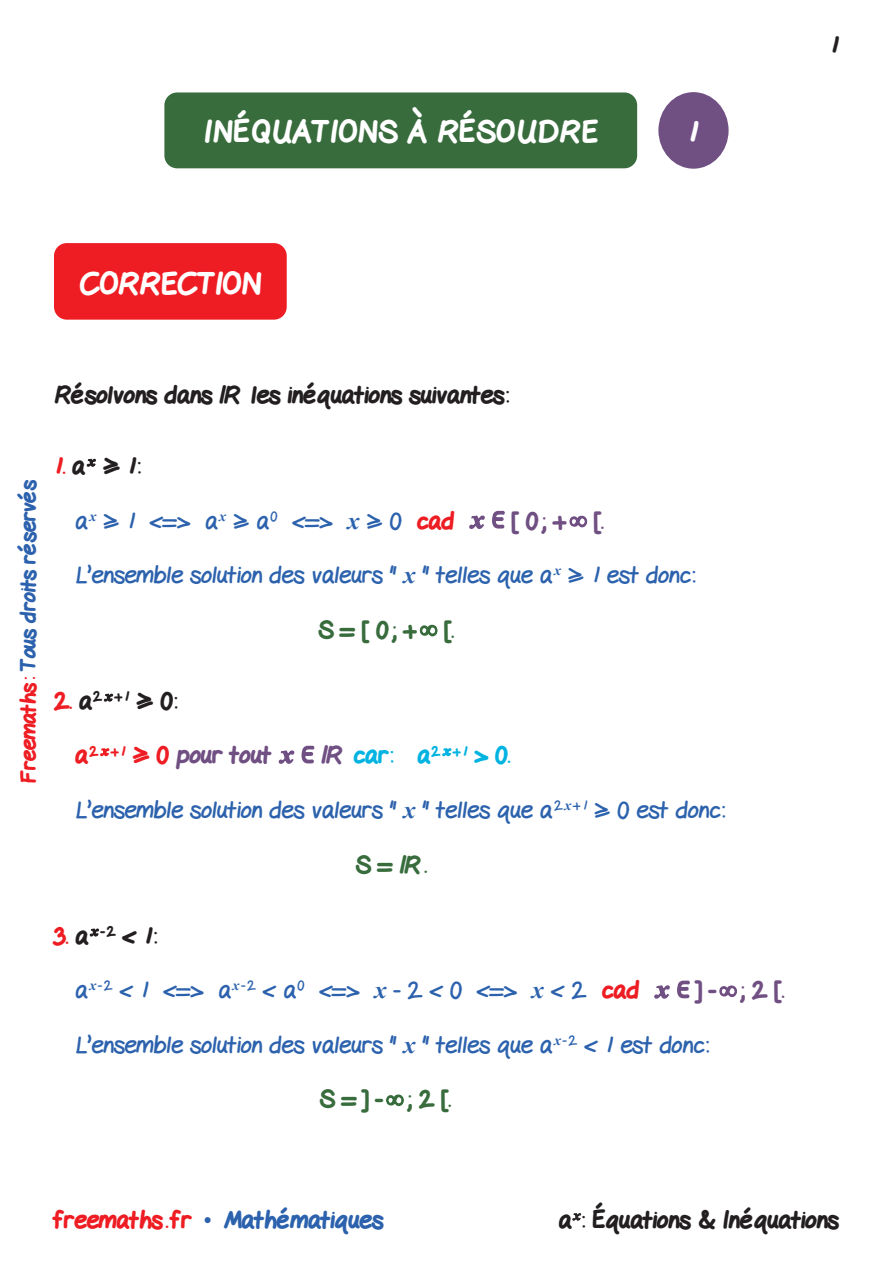
<style>
.page{position:relative;width:893px;height:1263px;background:#fff}
.page>*{position:absolute;margin:0;border:0;box-sizing:border-box;transform-origin:0 0}
.t1{font:800 30px "Gel Pen";letter-spacing:.02em;color:#fff}
.t2{font:800 30px "Gel Pen";color:#fff}
.Texte-Cor{font:24px "Gel Pen";color:#2c62ad}
.Sous_titre-Cor{font:800 24px "Gel Pen";color:#231f20}
.Texte-Cor-2{font:800 24px "Gel Pen";color:#704f83}
.t3{font:800 24px "Gel Pen";color:#2c62ad}
.Texte-Cor-3{font:800 24px "Gel Pen";color:#386c3d}
.Texte-Cor-4{font:800 24px "Gel Pen";color:#00b3e0}
.t4{font:800 21px "Gel Pen";letter-spacing:-.01em;color:#2c62ad}
.s1{color:#ee1d23}
.s2{font-family:"Times New Roman";font-weight:700;font-style:italic}
.s3{font-weight:800;color:#ee1d23}
.s4{color:#704f83}
.s5{font-weight:400}
.s6{font-family:"Times New Roman";font-weight:400}
</style>
<div class="page">
<div style="left:54px;top:243px;width:233px;height:77px;background:#ee1d23;border-radius:13px"></div>
<svg style="left:86px;top:458px;width:10px;height:9px"></svg>
<svg style="left:469px;top:510px;width:36px;height:19px"></svg>
<svg style="left:569px;top:515px;width:19px;height:13px"></svg>
<svg style="left:419px;top:624px;width:19px;height:13px"></svg>
<svg style="left:103px;top:693px;width:11px;height:9px"></svg>
<svg style="left:100px;top:748px;width:10px;height:9px"></svg>
<svg style="left:278px;top:745px;width:37px;height:19px"></svg>
<svg style="left:442px;top:748px;width:10px;height:9px"></svg>
<svg style="left:89px;top:928px;width:10px;height:9px"></svg>
<svg style="left:654px;top:980px;width:36px;height:19px"></svg>
<svg style="left:719px;top:985px;width:18px;height:13px"></svg>
<svg style="left:386px;top:1094px;width:18px;height:13px"></svg>
<div style="left:658px;top:92px;width:71px;height:77px;background:#704f83;border-radius:50%"></div>
<div style="left:164px;top:92px;width:473px;height:76px;background:#386c3d;border-radius:13px"></div>
<p class="t1" style="left:204px;top:107px;width:395px">INÉQUATIONS À RÉSOUDRE</p>
<p class="t1" style="left:687px;top:107px;width:12px">1</p>
<p class="Sous_titre-Cor" style="left:830px;top:25px;width:10px">1</p>
<p class="t2" style="left:80px;top:259px;width:183px">CORRECTION</p>
<p class="Sous_titre-Cor" style="left:54px;top:375px;width:456px">Résolvons dans ¨ les inéquations suivantes:</p>
<p class="t4" style="left:11px;top:783px;width:305px;rotate:-90deg"><span class="s1">Freemaths:</span> Tous droits réservés</p>
<p class="Sous_titre-Cor" style="left:54px;top:446px;width:88px"><span class="s1">1.</span> a ≥ 1:</p>
<p class="Texte-Cor" style="left:75px;top:501px;width:380px">a<sup>x</sup> ≥ 1 &lt;=&gt; a<sup>x</sup> ≥ a<sup>0</sup> &lt;=&gt; <span class="s2">x</span> ≥ 0 <span class="s3">cad</span></p>
<p class="Texte-Cor-2" style="left:512px;top:501px;width:93px">[ 0; + [.</p>
<p class="Texte-Cor" style="left:75px;top:555px;width:622px">L’ensemble solution des valeurs " <span class="s2">x</span> " telles que a<sup>x</sup> ≥ 1 est donc:</p>
<p class="Texte-Cor-3" style="left:318px;top:610px;width:137px">S = [ 0; + [.</p>
<p class="Sous_titre-Cor" style="left:54px;top:681px;width:125px"><span class="s1">2.</span> a<sup>2</sup> <sup>+1</sup> ≥ 0:</p>
<p class="Texte-Cor-2" style="left:75px;top:735px;width:198px"><span class="s1">a</span><sup>2</sup> <sup>+1</sup> <span class="s1">≥ 0</span> pour tout</p>
<p class="Texte-Cor-4" style="left:322px;top:735px;width:190px"><span class="s4">¨</span> car: a<sup>2</sup> <sup>+1</sup> &gt; 0<span class="s5">.</span></p>
<p class="Texte-Cor" style="left:75px;top:790px;width:651px">L’ensemble solution des valeurs " <span class="s2">x</span> " telles que a<sup>2</sup><sup>x</sup><sup>+1</sup> ≥ 0 est donc:</p>
<p class="Texte-Cor-3" style="left:356px;top:844px;width:73px">S = ¨.</p>
<p class="Sous_titre-Cor" style="left:54px;top:916px;width:105px"><span class="s1">3.</span>a <sup>-2</sup> &lt;1:</p>
<p class="Texte-Cor" style="left:75px;top:970px;width:565px">a<sup>x</sup><sup>-2</sup> &lt; 1 &lt;=&gt; a<sup>x</sup> <sup>-2</sup> &lt; a<sup>0</sup> &lt;=&gt; <span class="s2">x</span> - 2 &lt; 0 &lt;=&gt; <span class="s2">x</span> &lt; 2 <span class="s3">cad</span></p>
<p class="Texte-Cor-2" style="left:697px;top:970px;width:89px">] - ; 2 [.</p>
<p class="Texte-Cor" style="left:75px;top:1025px;width:635px">L’ensemble solution des valeurs " <span class="s2">x</span> " telles que a<sup>x</sup><sup>-2</sup> &lt; 1 est donc:</p>
<p class="Texte-Cor-3" style="left:320px;top:1079px;width:133px">S = ] - ; 2 [.</p>
<p class="t3" style="left:54px;top:1200px;width:331px"><span class="s1">freemaths . fr</span> <span class="s6">•</span> Mathématiques</p>
<p class="Sous_titre-Cor" style="left:559px;top:1200px;width:282px">a<sup>x</sup>: Équations &amp; Inéquations</p>
</div>
